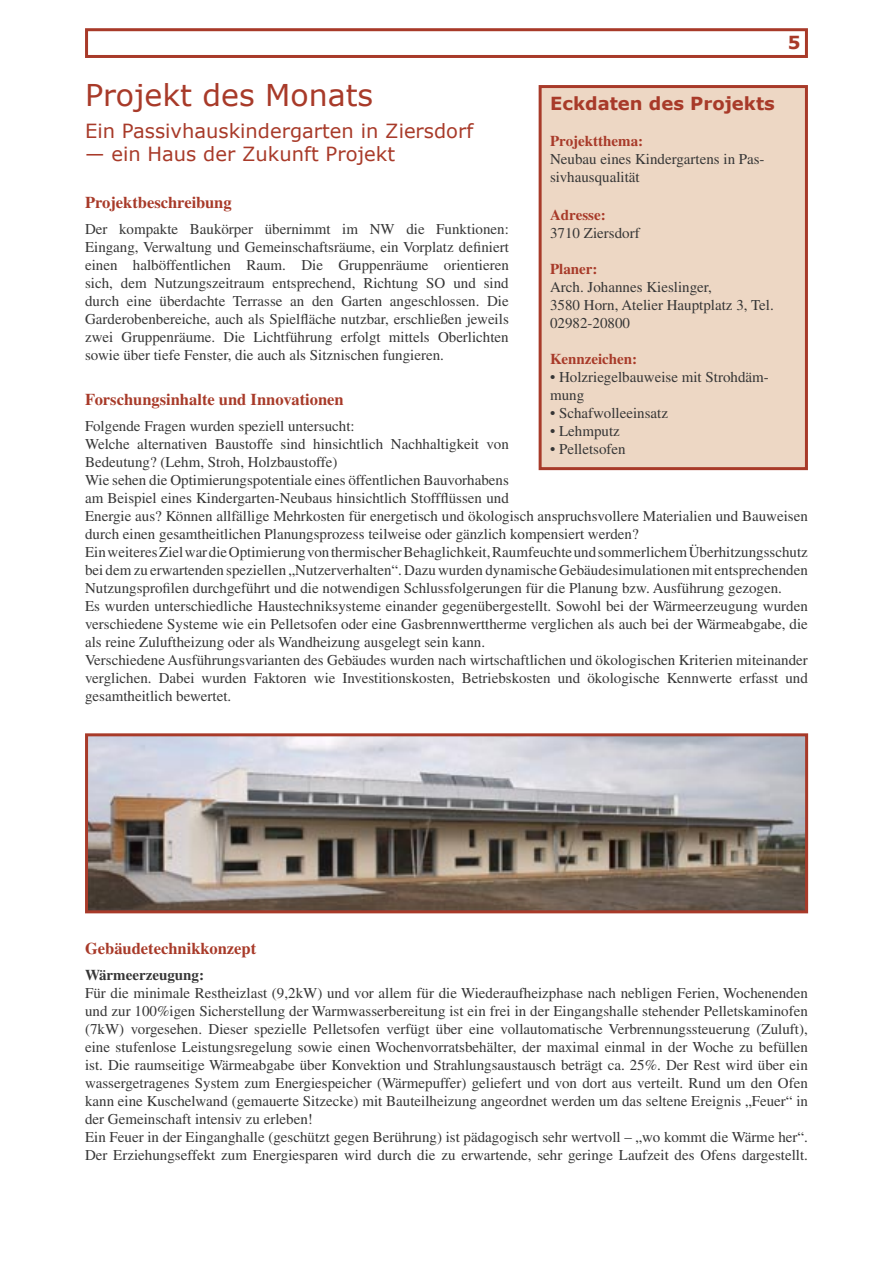
<style>
.page{position:relative;width:893px;height:1263px;background:#fff}
.page>*{position:absolute;margin:0;border:0;box-sizing:border-box;transform-origin:0 0}
.躝1{font:30px "Verdana";color:#a83a29}
.t1{font:19.5px "Verdana";color:#a83a29}
.t2{font:700 18px "Verdana";color:#a83a29}
.heading_1{font:700 16.5px "Times";color:#a83a29}
.t3{font:15px/18px "Times";color:#363636}
.t4{font:700 15px "Times";color:#a83a29}
.t5{font:700 15px "Times";color:#363636}
</style>
<div class="page">
<div style="left:85px;top:28px;width:723px;height:30px;border:3px solid #a83a29"></div>
<img style="left:89px;top:737px;width:715px;height:172px">
<div style="left:85px;top:733px;width:723px;height:180px;border:3px solid #a83a29"></div>
<div style="left:540px;top:87px;width:266px;height:382px;background:#edd7c4"></div>
<div style="left:539px;top:85px;width:269px;height:385px;border:3px solid #a83a29"></div>
<p class="t2" style="left:788px;top:31px;width:14px">5</p>
<p class="躝1" style="left:85px;top:76px;width:290px">Projekt des Monats</p>
<p class="t1" style="left:85px;top:118px;width:390px">Ein Passivhauskindergarten in Ziersdorf</p>
<p class="t1" style="left:85px;top:142px;width:312px">— ein Haus der Zukunft Projekt</p>
<p class="heading_1" style="left:85px;top:193px;width:148px">Projektbeschreibung</p>
<p class="t3" style="left:85px;top:220px;width:425px;text-align:justify">Der kompakte Baukörper übernimmt im NW die Funktionen:<br>Eingang, Verwaltung und Gemeinschaftsräume, ein Vorplatz definiert einen halböffentlichen Raum. Die Gruppenräume orientieren sich, dem Nutzungszeitraum entsprechend, Richtung SO und sind durch eine überdachte Terrasse an den Garten angeschlossen. Die Garderobenbereiche, auch als Spielfläche nutzbar, erschließen jeweils zwei Gruppenräume. Die Lichtführung erfolgt mittels Oberlichten sowie über tiefe Fenster, die auch als Sitznischen fungieren.</p>
<p class="heading_1" style="left:85px;top:390px;width:260px">Forschungsinhalte und Innovationen</p>
<p class="t3" style="left:85px;top:417px;width:271px">Folgende Fragen wurden speziell untersucht:</p>
<p class="t3" style="left:85px;top:435px;width:425px">Welche alternativen Baustoffe sind hinsichtlich Nachhaltigkeit von<br>Bedeutung? (Lehm, Stroh, Holzbaustoffe)</p>
<p class="t3" style="left:85px;top:471px;width:724px">Wie sehen die Optimierungspotentiale eines öffentlichen Bauvorhabens<br>am Beispiel eines Kindergarten-Neubaus hinsichtlich Stoffflüssen und<br>Energie aus? Können allfällige Mehrkosten für energetisch und ökologisch anspruchsvollere Materialien und Bauweisen durch einen gesamtheitlichen Planungsprozess teilweise oder gänzlich kompensiert werden?</p>
<p class="t3" style="left:85px;top:543px;width:724px;text-align:justify">Ein weiteres Ziel war die Optimierung von thermischer Behaglichkeit, Raumfeuchte und sommerlichem Überhitzungsschutz bei dem zu erwartenden speziellen „Nutzerverhalten“. Dazu wurden dynamische Gebäudesimulationen mit entsprechenden Nutzungsprofilen durchgeführt und die notwendigen Schlussfolgerungen für die Planung bzw. Ausführung gezogen.</p>
<p class="t3" style="left:85px;top:597px;width:724px;text-align:justify">Es wurden unterschiedliche Haustechniksysteme einander gegenübergestellt. Sowohl bei der Wärmeerzeugung wurden verschiedene Systeme wie ein Pelletsofen oder eine Gasbrennwerttherme verglichen als auch bei der Wärmeabgabe, die als reine Zuluftheizung oder als Wandheizung ausgelegt sein kann.</p>
<p class="t3" style="left:85px;top:651px;width:724px;text-align:justify">Verschiedene Ausführungsvarianten des Gebäudes wurden nach wirtschaftlichen und ökologischen Kriterien miteinander verglichen. Dabei wurden Faktoren wie Investitionskosten, Betriebskosten und ökologische Kennwerte erfasst und gesamtheitlich bewertet.</p>
<p class="t2" style="left:550px;top:92px;width:226px">Eckdaten des Projekts</p>
<p class="t4" style="left:550px;top:132px;width:95px">Projektthema:</p>
<p class="t3" style="left:550px;top:150px;width:216px">Neubau eines Kindergartens in Pas&shy;sivhausqualität</p>
<p class="t4" style="left:550px;top:206px;width:57px">Adresse:</p>
<p class="t3" style="left:550px;top:224px;width:91px">3710 Ziersdorf</p>
<p class="t4" style="left:550px;top:260px;width:49px">Planer:</p>
<p class="t3" style="left:550px;top:278px;width:163px">Arch. Johannes Kieslinger,</p>
<p class="t3" style="left:550px;top:296px;width:225px">3580 Horn, Atelier Hauptplatz 3, Tel.<br>02982-20800</p>
<p class="t4" style="left:550px;top:350px;width:89px">Kennzeichen:</p>
<p class="t3" style="left:550px;top:368px;width:220px">• Holzriegelbauweise mit Strohdäm&shy;mung</p>
<p class="t3" style="left:550px;top:404px;width:119px">• Schafwolleeinsatz</p>
<p class="t3" style="left:550px;top:422px;width:71px">• Lehmputz</p>
<p class="t3" style="left:550px;top:440px;width:77px">• Pelletsofen</p>
<p class="heading_1" style="left:85px;top:939px;width:173px">Gebäudetechnikkonzept</p>
<p class="t5" style="left:85px;top:966px;width:120px">Wärmeerzeugung:</p>
<p class="t3" style="left:85px;top:984px;width:724px;text-align:justify">Für die minimale Restheizlast (9,2kW) und vor allem für die Wiederaufheizphase nach nebligen Ferien, Wochenenden und zur 100%igen Sicherstellung der Warmwasserbereitung ist ein frei in der Eingangshalle stehender Pelletskaminofen (7kW) vorgesehen. Dieser spezielle Pelletsofen verfügt über eine vollautomatische Verbrennungssteuerung (Zuluft), eine stufenlose Leistungsregelung sowie einen Wochenvorratsbehälter, der maximal einmal in der Woche zu befüllen ist. Die raumseitige Wärmeabgabe über Konvektion und Strahlungsaustausch beträgt ca. 25%. Der Rest wird über ein wassergetragenes System zum Energiespeicher (Wärmepuffer) geliefert und von dort aus verteilt. Rund um den Ofen kann eine Kuschelwand (gemauerte Sitzecke) mit Bauteilheizung angeordnet werden um das seltene Ereignis „Feuer“ in der Gemeinschaft intensiv zu erleben!</p>
<p class="t3" style="left:85px;top:1128px;width:724px">Ein Feuer in der Einganghalle (geschützt gegen Berührung) ist pädagogisch sehr wertvoll – „wo kommt die Wärme her“.<br>Der Erziehungseffekt zum Energiesparen wird durch die zu erwartende, sehr geringe Laufzeit des Ofens dargestellt.</p>
</div>
